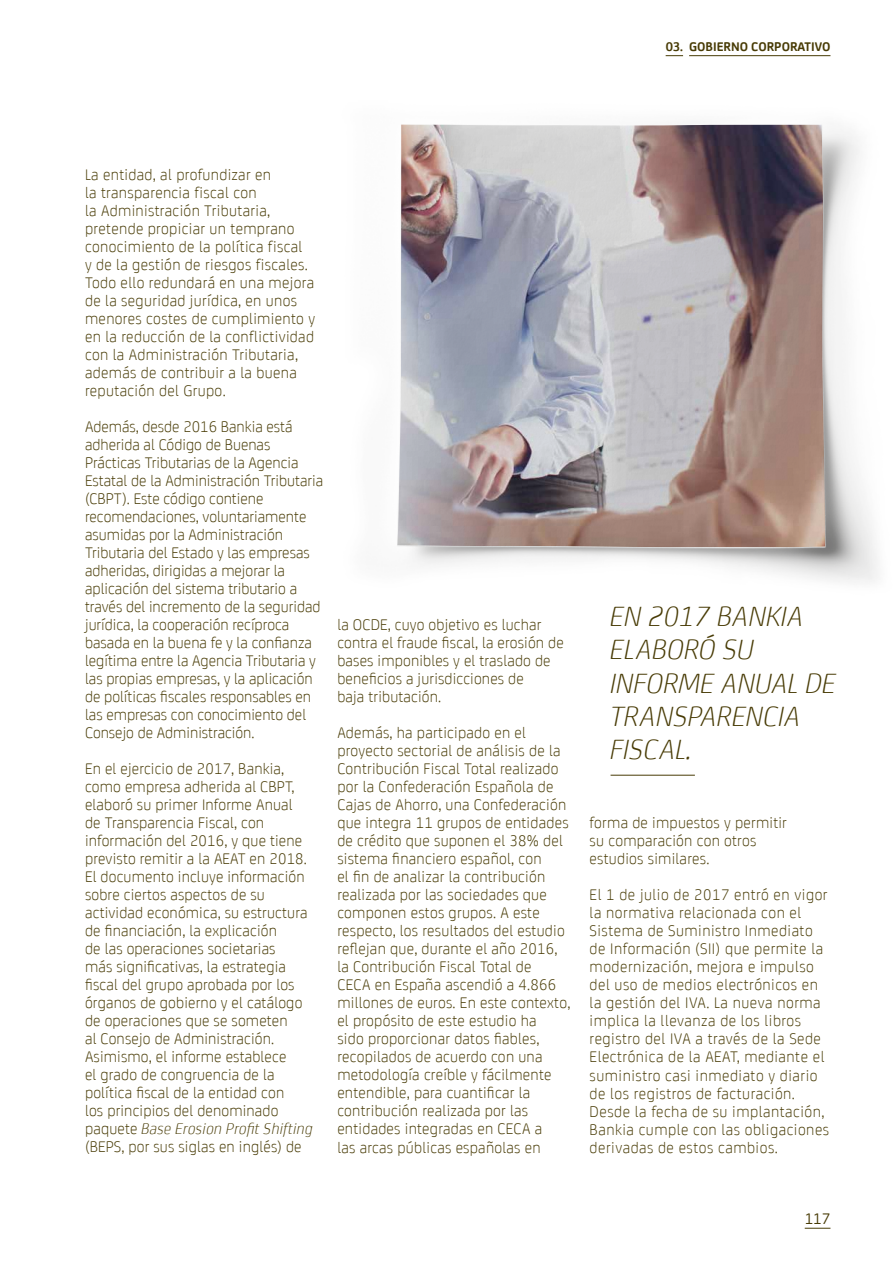
<style>
.page{position:relative;width:893px;height:1276px;background:#fff}
.page>*{position:absolute;margin:0;border:0;box-sizing:border-box;transform-origin:0 0}
.t1{font:italic 300 30px/33px "Bankia";color:#483b05}
.t2{font:300 16.5px/18px "Bankia";letter-spacing:.015em;color:#483b05}
.t3{font:16.5px "Bankia";color:#483b05}
.t4{font:700 13.5px "Bankia";color:#483b05}
.s1{font-style:italic}
</style>
<div class="page">
<img style="left:401px;top:55px;width:477px;height:528px">
<img style="left:397px;top:125px;width:428px;height:422px">
<svg style="left:666px;top:55px;width:17px;height:1px"></svg>
<hr style="left:689px;top:55px;width:141px;height:1px;background:#483b05">
<svg style="left:805px;top:1227px;width:25px;height:1px"></svg>
<hr style="left:611px;top:775px;width:84px;height:1px;background:#483b05">
<p class="t4" style="left:666px;top:37px;width:166px">03. GOBIERNO CORPORATIVO</p>
<p class="t2" style="left:85px;top:164px;width:232px">La entidad, al profundizar en<br>la transparencia fiscal con<br>la Administración Tributaria, pretende propiciar un temprano conocimiento de la política fiscal<br>y de la gestión de riesgos fiscales.<br>Todo ello redundará en una mejora de la seguridad jurídica, en unos menores costes de cumplimiento y en la reducción de la conflictividad con la Administración Tributaria, además de contribuir a la buena reputación del Grupo.</p>
<p class="t2" style="left:85px;top:417px;width:240px">Además, desde 2016 Bankia está adherida al Código de Buenas Prácticas Tributarias de la Agencia Estatal de la Administración Tributaria (CBPT). Este código contiene recomendaciones, voluntariamente asumidas por la Administración Tributaria del Estado y las empresas adheridas, dirigidas a mejorar la aplicación del sistema tributario a través del incremento de la seguridad jurídica, la cooperación recíproca basada en la buena fe y la confianza legítima entre la Agencia Tributaria y las propias empresas, y la aplicación de políticas fiscales responsables en las empresas con conocimiento del Consejo de Administración.</p>
<p class="t2" style="left:85px;top:759px;width:229px">En el ejercicio de 2017, Bankia, como empresa adherida al CBPT, elaboró su primer Informe Anual<br>de Transparencia Fiscal, con información del 2016, y que tiene previsto remitir a la AEAT en 2018.<br>El documento incluye información sobre ciertos aspectos de su actividad económica, su estructura de financiación, la explicación<br>de las operaciones societarias<br>más significativas, la estrategia fiscal del grupo aprobada por los órganos de gobierno y el catálogo de operaciones que se someten<br>al Consejo de Administración.<br>Asimismo, el informe establece<br>el grado de congruencia de la política fiscal de la entidad con<br>los principios del denominado paquete <span class="s1">Base Erosion Profit Shifting </span>(BEPS, por sus siglas en inglés) de</p>
<p class="t2" style="left:337px;top:615px;width:228px">la OCDE, cuyo objetivo es luchar contra el fraude fiscal, la erosión de bases imponibles y el traslado de beneficios a jurisdicciones de<br>baja tributación.</p>
<p class="t2" style="left:337px;top:723px;width:235px">Además, ha participado en el proyecto sectorial de análisis de la Contribución Fiscal Total realizado por la Confederación Española de Cajas de Ahorro, una Confederación que integra 11 grupos de entidades de crédito que suponen el 38% del sistema financiero español, con<br>el fin de analizar la contribución realizada por las sociedades que componen estos grupos. A este respecto, los resultados del estudio reflejan que, durante el año 2016, la Contribución Fiscal Total de<br>CECA en España ascendió a 4.866 millones de euros. En este contexto, el propósito de este estudio ha<br>sido proporcionar datos fiables, recopilados de acuerdo con una metodología creíble y fácilmente entendible, para cuantificar la contribución realizada por las entidades integradas en CECA a<br>las arcas públicas españolas en</p>
<h1 class="t1" style="left:611px;top:599px;width:227px">EN 2017 BANKIA<br>ELABORÓ SU<br>INFORME ANUAL DE<br>TRANSPARENCIA<br>FISCAL.</h1>
<p class="t2" style="left:590px;top:813px;width:199px">forma de impuestos y permitir su comparación con otros estudios similares.</p>
<p class="t2" style="left:590px;top:885px;width:241px">El 1 de julio de 2017 entró en vigor la normativa relacionada con el Sistema de Suministro Inmediato de Información (SII) que permite la modernización, mejora e impulso del uso de medios electrónicos en la gestión del IVA. La nueva norma implica la llevanza de los libros registro del IVA a través de la Sede Electrónica de la AEAT, mediante el suministro casi inmediato y diario de los registros de facturación.<br>Desde la fecha de su implantación, Bankia cumple con las obligaciones derivadas de estos cambios.</p>
<p class="t3" style="left:805px;top:1206px;width:27px">117</p>
</div>
